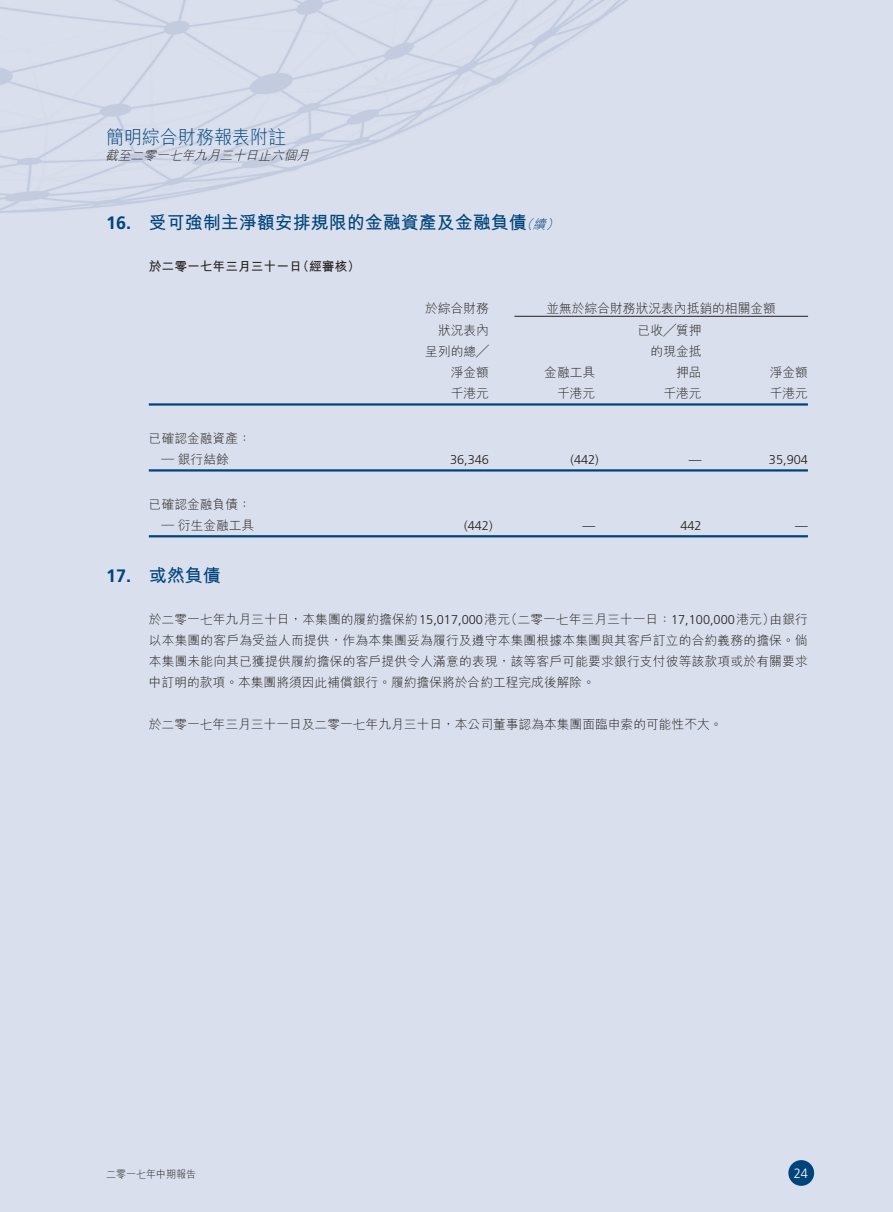
<style>
.page{position:relative;width:893px;height:1212px;background:#d9dfec}
.page>*{position:absolute;margin:0;border:0;box-sizing:border-box;transform-origin:0 0}
.t1{font:300 18.9px "M Hei HK";color:#00447b;scale:.95 1}
.Subhead_1{font:700 18px "M Hei HK";color:#00447b}
.Subhead_1-2{font:700 18px "Frutiger LT Std";color:#00447b}
.t2{font:300 13.5px "Frutiger LT Std";color:#fff;scale:.95 1}
.Body_text{font:300 12.75px/21px "M Hei HK";letter-spacing:.005em;color:#231f20}
.Table_4_Colume{font:300 12.75px "M Hei HK";color:#231f20}
.Table_4_Colume-2{font:300 12.75px "Frutiger LT Std";color:#231f20}
.Body_text-2{font:700 12.75px "M Hei HK";color:#231f20}
.t3{font:italic 300 12.75px "M Hei HK";color:#231f20}
.Subhead_1-3{font:italic 300 12.75px "M Hei HK";color:#00447b}
.t4{font:300 10.5px "M Hei HK";color:#231f20;scale:.95 1}
.s1{font-family:"Frutiger LT Std"}
</style>
<div class="page">
<img style="left:0;top:0;width:628px;height:213px">
<div style="left:788px;top:1160px;width:26px;height:26px;background:#00447b;border-radius:50%"></div>
<hr style="left:149px;top:403px;width:659px;height:3px;background:#00447b">
<hr style="left:149px;top:469px;width:659px;height:2px;background:#00447b">
<hr style="left:149px;top:535px;width:659px;height:2px;background:#00447b">
<hr style="left:514px;top:316px;width:294px;height:1px;background:#231f20">
<h1 class="t1" style="left:106px;top:127px;width:191px">簡明綜合財務報表附註</h1>
<p class="t3" style="left:105px;top:149px;width:209px">截至二零一七年九月三十日止六個月</p>
<p class="Subhead_1-2" style="left:106px;top:212px;width:27px">16.</p>
<p class="Subhead_1-2" style="left:106px;top:565px;width:27px">17.</p>
<p class="Subhead_1" style="left:149px;top:209px;width:379px">受可強制主淨額安排規限的金融資產及金融負債</p>
<p class="Subhead_1-3" style="left:533px;top:217px;width:18px">續</p>
<p class="Subhead_1-3" style="left:520px;top:217px;width:18px">（</p>
<p class="Subhead_1-3" style="left:546px;top:217px;width:18px">(</p>
<p class="Body_text-2" style="left:296px;top:257px;width:65px">（經審核(</p>
<p class="Body_text-2" style="left:149px;top:257px;width:154px">於二零一七年三月三十一日</p>
<p class="Table_4_Colume" style="left:149px;top:432px;width:103px">已確認金融資產：</p>
<p class="Table_4_Colume" style="left:162px;top:453px;width:69px">— 銀行結餘</p>
<p class="Table_4_Colume" style="left:149px;top:498px;width:103px">已確認金融負債：</p>
<p class="Table_4_Colume" style="left:162px;top:519px;width:94px">— 衍生金融工具</p>
<p class="Subhead_1" style="left:149px;top:562px;width:73px">或然負債</p>
<p class="Table_4_Colume" style="left:425px;top:301px;width:65px">於綜合財務</p>
<p class="Table_4_Colume" style="left:546px;top:301px;width:231px">並無於綜合財務狀況表內抵銷的相關金額</p>
<p class="Table_4_Colume" style="left:438px;top:324px;width:52px">狀況表內</p>
<p class="Table_4_Colume" style="left:638px;top:324px;width:65px">已收╱質押</p>
<p class="Table_4_Colume" style="left:425px;top:345px;width:65px">呈列的總╱</p>
<p class="Table_4_Colume" style="left:651px;top:345px;width:52px">的現金抵</p>
<p class="Table_4_Colume" style="left:451px;top:366px;width:40px">淨金額</p>
<p class="Table_4_Colume" style="left:544px;top:366px;width:52px">金融工具</p>
<p class="Table_4_Colume" style="left:676px;top:366px;width:27px">押品</p>
<p class="Table_4_Colume" style="left:770px;top:366px;width:40px">淨金額</p>
<p class="Table_4_Colume" style="left:451px;top:387px;width:40px">千港元</p>
<p class="Table_4_Colume" style="left:557px;top:387px;width:40px">千港元</p>
<p class="Table_4_Colume" style="left:663px;top:387px;width:40px">千港元</p>
<p class="Table_4_Colume" style="left:770px;top:387px;width:40px">千港元</p>
<p class="Table_4_Colume-2" style="left:450px;top:452px;width:40px">36,346</p>
<p class="Table_4_Colume-2" style="left:570px;top:452px;width:30px">)442(</p>
<p class="Table_4_Colume-2" style="left:689px;top:452px;width:14px">—</p>
<p class="Table_4_Colume-2" style="left:769px;top:452px;width:40px">35,904</p>
<p class="Table_4_Colume-2" style="left:464px;top:518px;width:30px">)442(</p>
<p class="Table_4_Colume-2" style="left:583px;top:518px;width:14px">—</p>
<p class="Table_4_Colume-2" style="left:680px;top:518px;width:23px">442</p>
<p class="Table_4_Colume-2" style="left:795px;top:518px;width:14px">—</p>
<p class="Body_text" style="left:505px;top:609px;width:272px">（二零一七年三月三十一日：<span class="s1">17,100,000</span>港元）</p>
<p class="Body_text" style="left:149px;top:609px;width:660px">於二零一七年九月三十日，本集團的履約擔保約<span class="s1">15,017,000</span>港元<br>以本集團的客戶為受益人而提供，作為本集團妥為履行及遵守本集團根據本集團與其客戶訂立的合約義務的擔保。倘本集團未能向其已獲提供履約擔保的客戶提供令人滿意的表現，該等客戶可能要求銀行支付彼等該款項或於有關要求中訂明的款項。本集團將須因此補償銀行。履約擔保將於合約工程完成後解除。</p>
<p class="Body_text" style="left:149px;top:714px;width:575px">於二零一七年三月三十一日及二零一七年九月三十日，本公司董事認為本集團面臨申索的可能性不大。</p>
<p class="Body_text" style="left:769px;top:609px;width:40px">由銀行</p>
<p class="t4" style="left:106px;top:1169px;width:96px">二零一七年中期報告</p>
<p class="t2" style="left:794px;top:1165px;width:17px">24</p>
</div>
